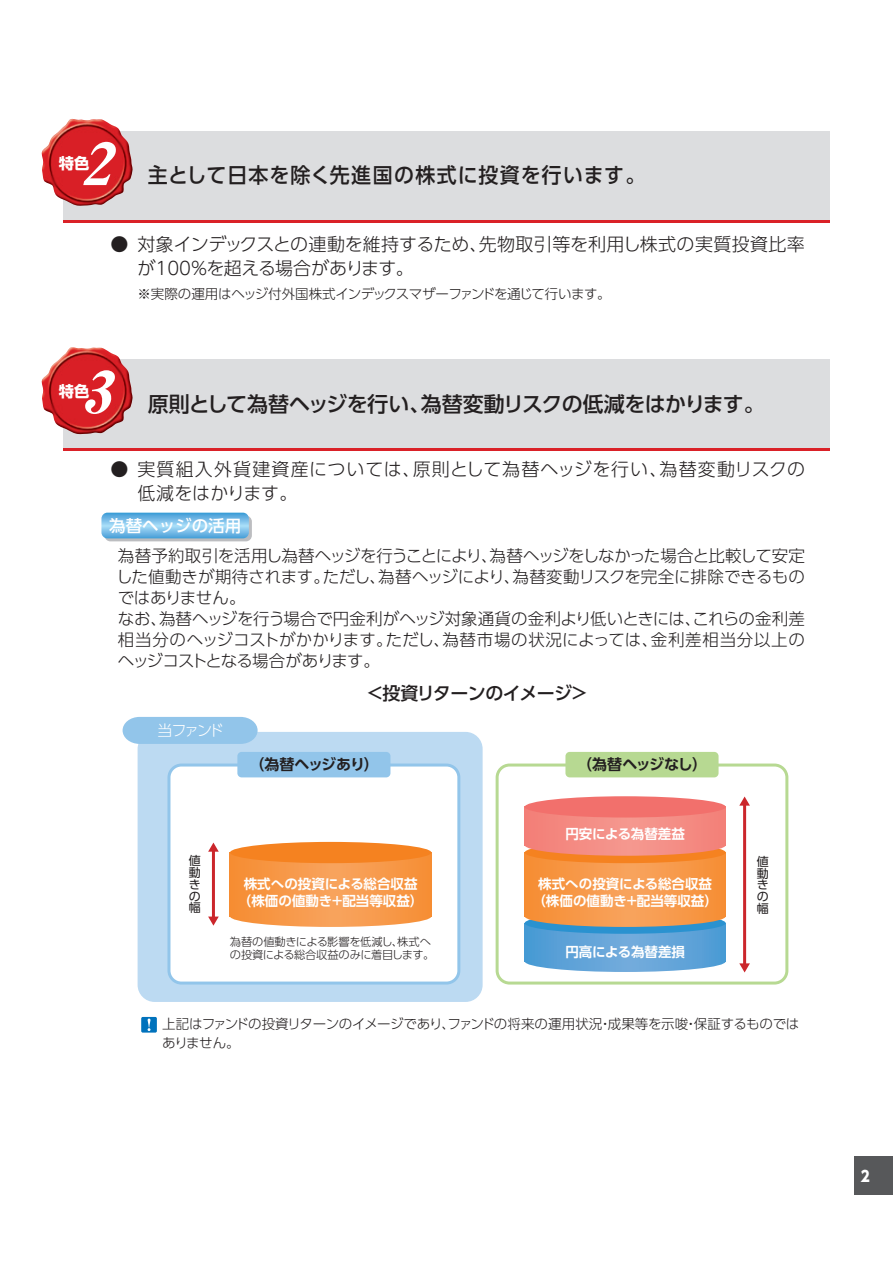
<style>
.page{position:relative;width:893px;height:1263px;background:#fff}
.page>*{position:absolute;margin:0;border:0;box-sizing:border-box;transform-origin:0 0}
.t1{font:italic 58.5px "Midashi Min Pr 5 MA31";color:#fff;scale:1.04 1}
.t2{font:500 21px "UD Shin Go Pro";letter-spacing:-.02em;color:#231f20}
.t3{font:500 21px "UD Shin Go Pro";letter-spacing:.05em;color:#231f20;scale:.95 1}
.t4{font:300 18px/24px "UD Shin Go Pro";letter-spacing:.005em;color:#231f20}
.t5{font:300 18px/24px "UD Shin Go Pro";letter-spacing:.035em;color:#231f20}
.t6{font:500 18px "UD Shin Go Pro";letter-spacing:-.03em;color:#231f20}
.t7{font:300 16.5px/21px "UD Shin Go Pro";letter-spacing:-.01em;color:#231f20}
.t8{font:500 16.5px "UD Shin Go Pro";color:#fff}
.t9{font:700 15.3px "UD Shin Go Pro";color:#fff}
.t10{font:700 15px "UD Shin Go Pro De";letter-spacing:-.04em;color:#231f20}
.t11{font:300 15px "UD Shin Go Pro";letter-spacing:-.15em;color:#fff}
.t12{font:800 15px "UD Shin Go Pro";color:#fff;scale:.9 1}
.t13{font:300 13.5px/19.5px "UD Shin Go Pro";letter-spacing:-.03em;color:#231f20}
.t14{font:700 13.5px/16.5px "UD Shin Go Pro De";color:#fff;text-align:center}
.t15{font:12px/11.7px "UD Shin Go Pro";color:#231f20;text-align:justify}
.t16{font:300 11.25px/12.8px "UD Shin Go Pro";letter-spacing:-.035em;color:#231f20}
</style>
<div class="page">
<div style="left:855px;top:1157px;width:38px;height:38px;background:#57585a"></div>
<div style="left:63px;top:131px;width:766px;height:92px;background:#dcdddf"></div>
<hr style="left:63px;top:220px;width:766px;height:3px;background:#da2128">
<img style="left:41px;top:119px;width:92px;height:87px">
<div style="left:63px;top:360px;width:766px;height:91px;background:#dcdddf"></div>
<hr style="left:63px;top:448px;width:766px;height:3px;background:#da2128">
<img style="left:41px;top:347px;width:92px;height:88px">
<svg style="left:104px;top:516px;width:148px;height:25px"></svg>
<svg style="left:101px;top:513px;width:148px;height:25px;background:#77bde7"></svg>
<div style="left:138px;top:732px;width:345px;height:270px;background:#bcdaf2;border-radius:17px"></div>
<div style="left:123px;top:717px;width:135px;height:27px;background:#92c5ea"></div>
<svg style="left:496px;top:763px;width:292px;height:221px"></svg>
<svg style="left:167px;top:763px;width:293px;height:221px;background:#f8fbfd"></svg>
<div style="left:237px;top:752px;width:153px;height:25px;background:#92c5ea;border-radius:4px"></div>
<div style="left:565px;top:752px;width:153px;height:25px;background:#b7d992;border-radius:4px"></div>
<hr style="left:212px;top:849px;width:3px;height:69px;background:#cb262b">
<svg style="left:208px;top:842px;width:11px;height:10px"></svg>
<svg style="left:208px;top:916px;width:11px;height:10px"></svg>
<svg style="left:230px;top:916px;width:201px;height:11px;background:#f8af71"></svg>
<svg style="left:230px;top:854px;width:201px;height:62px;background:#f79848"></svg>
<div style="left:230px;top:842px;width:201px;height:21px;background:#f58220;border-radius:50%"></div>
<svg style="left:525px;top:961px;width:201px;height:11px"></svg>
<svg style="left:525px;top:927px;width:201px;height:34px;background:#5ea2d8"></svg>
<div style="left:525px;top:912px;width:201px;height:22px;background:#2a92d0;border-radius:50%"></div>
<svg style="left:525px;top:916px;width:201px;height:11px"></svg>
<svg style="left:525px;top:856px;width:201px;height:60px;background:#f79847"></svg>
<div style="left:525px;top:842px;width:201px;height:21px;background:#f58220;border-radius:50%"></div>
<svg style="left:525px;top:845px;width:201px;height:11px"></svg>
<div style="left:525px;top:807px;width:201px;height:38px;background:#f48b83"></div>
<div style="left:525px;top:796px;width:201px;height:21px;background:#f2706c;border-radius:50%"></div>
<hr style="left:743px;top:802px;width:3px;height:162px;background:#cb262b">
<svg style="left:739px;top:796px;width:11px;height:10px"></svg>
<svg style="left:739px;top:963px;width:11px;height:9px"></svg>
<div style="left:141px;top:1017px;width:16px;height:15px;background:#0072bc;border-radius:2px"></div>
<svg style="left:148px;top:1018px;width:2px;height:13px"></svg>
<h1 class="t1" style="left:80px;top:118px;width:49px">2</h1>
<p class="t9" style="left:59px;top:150px;width:32px">特色</p>
<p class="t3" style="left:148px;top:158px;width:525px">主として日本を除く先進国の株式に投資を行います。</p>
<p class="t4" style="left:137px;top:231px;width:669px;text-indent:-27px">● 対象インデックスとの連動を維持するため、先物取引等を利用し株式の実質投資比率が100％を超える場合があります。</p>
<p class="t13" style="left:137px;top:284px;width:475px">※実際の運用はヘッジ付外国株式インデックスマザーファンドを通じて行います。</p>
<h1 class="t1" style="left:80px;top:346px;width:49px">3</h1>
<p class="t9" style="left:59px;top:379px;width:32px">特色</p>
<p class="t2" style="left:148px;top:387px;width:618px">原則として為替ヘッジを行い、為替変動リスクの低減をはかります。</p>
<p class="t5" style="left:137px;top:456px;width:669px;text-indent:-27px">● 実質組入外貨建資産については、原則として為替ヘッジを行い、為替変動リスクの低減をはかります。</p>
<p class="t8" style="left:109px;top:512px;width:133px">為替ヘッジの活用</p>
<p class="t7" style="left:116px;top:544px;width:690px">為替予約取引を活用し為替ヘッジを行うことにより、為替ヘッジをしなかった場合と比較して安定した値動きが期待されます。ただし、為替ヘッジにより、為替変動リスクを完全に排除できるものではありません。<br>なお、為替ヘッジを行う場合で円金利がヘッジ対象通貨の金利より低いときには、これらの金利差相当分のヘッジコストがかかります。ただし、為替市場の状況によっては、金利差相当分以上のヘッジコストとなる場合があります。</p>
<p class="t6" style="left:366px;top:678px;width:224px">＜投資リターンのイメージ＞</p>
<p class="t11" style="left:157px;top:718px;width:68px">当ファンド</p>
<p class="t10" style="left:249px;top:752px;width:131px">（為替ヘッジあり）</p>
<p class="t10" style="left:577px;top:752px;width:131px">（為替ヘッジなし）</p>
<p class="t15" style="left:189px;top:854px;width:13px">値動きの幅</p>
<p class="t14" style="left:238px;top:876px;width:187px">株式への投資による総合収益（株価の値動き＋配当等収益）</p>
<p class="t16" style="left:230px;top:935px;width:206px">為替の値動きによる影響を低減し、株式への投資による総合収益のみに着目します。</p>
<p class="t14" style="left:565px;top:826px;width:121px">円安による為替差益</p>
<p class="t14" style="left:532px;top:876px;width:187px">株式への投資による総合収益（株価の値動き＋配当等収益）</p>
<p class="t14" style="left:565px;top:943px;width:121px">円高による為替差損</p>
<p class="t15" style="left:757px;top:855px;width:13px">値動きの幅</p>
<p class="t13" style="left:162px;top:1013px;width:638px">上記はファンドの投資リターンのイメージであり、ファンドの将来の運用状況・成果等を示唆・保証するものではありません。</p>
<p class="t12" style="left:861px;top:1163px;width:11px">2</p>
</div>
